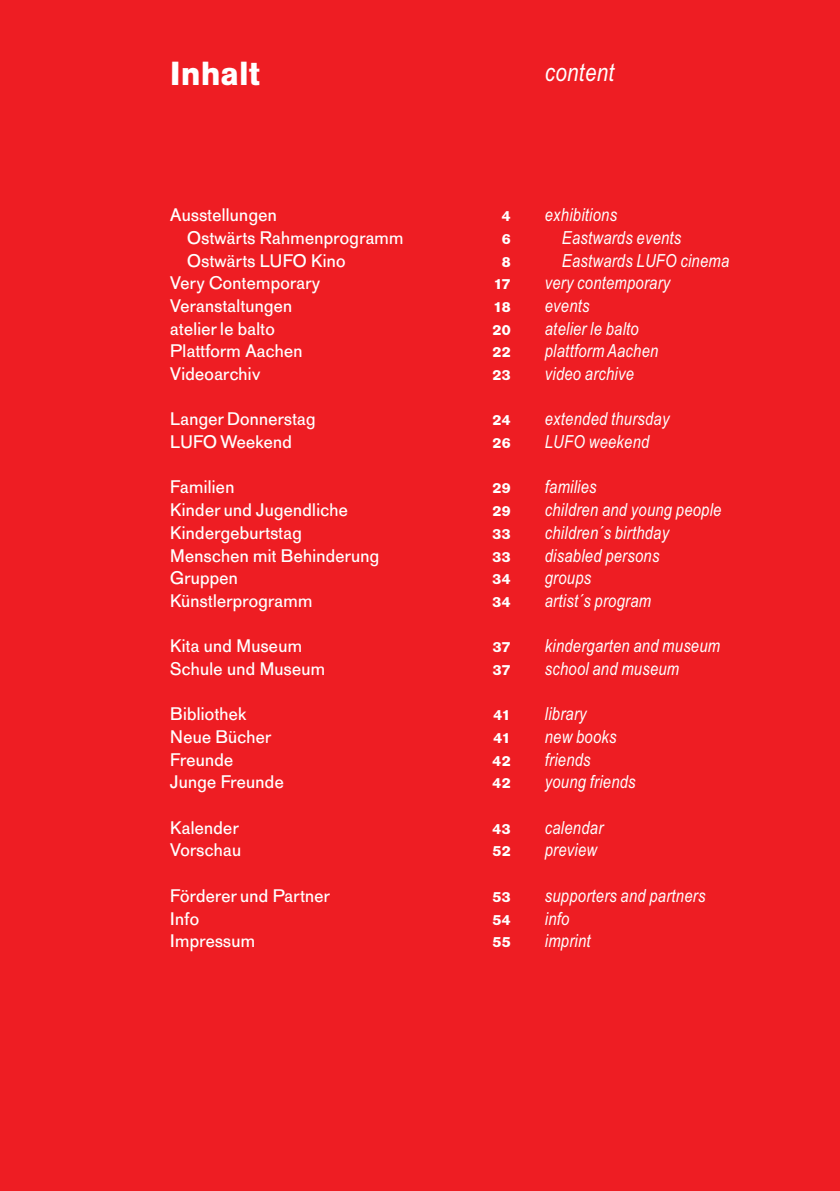
<style>
.page{position:relative;width:840px;height:1191px;background:#fff}
.page>*{position:absolute;margin:0;border:0;box-sizing:border-box;transform-origin:0 0}
.t1{font:700 33px "AG Old Face BQ";letter-spacing:.02em;color:#fff}
.t2{font:italic 25px "Arial Narrow";letter-spacing:.015em;color:#fff}
.t3{font:18px/22.6px "AG Old Face BQ";letter-spacing:.02em;color:#fff}
.t4{font:italic 18px/22.6px "Arial Narrow";letter-spacing:.015em;color:#fff}
.t5{font:700 14.4px/22.6px "AG Old Face BQ";letter-spacing:.02em;color:#fff}
</style>
<div class="page">
<div style="left:0;top:0;width:839px;height:1191px;background:#ee1d23"></div>
<h1 class="t1" style="left:170px;top:57px;width:91px">Inhalt</h1>
<h2 class="t2" style="left:544px;top:62px;width:71px">content</h2>
<p class="t3" style="left:170px;top:204px;width:108px">Ausstellungen</p>
<p class="t3" style="left:187px;top:227px;width:217px">Ostwärts Rahmenprogramm</p>
<p class="t3" style="left:187px;top:249px;width:160px">Ostwärts LUFO Kino</p>
<p class="t3" style="left:170px;top:272px;width:151px">Very Contemporary</p>
<p class="t3" style="left:170px;top:295px;width:123px">Veranstaltungen</p>
<p class="t3" style="left:170px;top:317px;width:106px">atelier le balto</p>
<p class="t3" style="left:170px;top:340px;width:134px">Plattform Aachen</p>
<p class="t3" style="left:170px;top:363px;width:91px">Videoarchiv</p>
<p class="t3" style="left:170px;top:408px;width:147px">Langer Donnerstag<br>LUFO Weekend</p>
<p class="t3" style="left:170px;top:476px;width:210px">Familien<br>Kinder und Jugendliche<br>Kindergeburtstag<br>Menschen mit Behinderung<br>Gruppen<br>Künstlerprogramm</p>
<p class="t3" style="left:170px;top:635px;width:156px">Kita und Museum<br>Schule und Museum</p>
<p class="t3" style="left:170px;top:703px;width:115px">Bibliothek<br>Neue Bücher<br>Freunde<br>Junge Freunde</p>
<p class="t3" style="left:170px;top:816px;width:72px">Kalender<br>Vorschau</p>
<p class="t3" style="left:170px;top:884px;width:161px">Förderer und Partner<br>Info<br>Impressum</p>
<p class="t5" style="left:492px;top:205px;width:20px;text-align:right">4<br>6<br>8<br>17<br>18<br>20<br>22<br>23</p>
<p class="t5" style="left:492px;top:409px;width:20px">24<br>26</p>
<p class="t5" style="left:492px;top:477px;width:20px;text-align:justify">29<br>29<br>33<br>33<br>34<br>34</p>
<p class="t5" style="left:492px;top:636px;width:19px">37<br>37</p>
<p class="t5" style="left:492px;top:704px;width:20px;text-align:justify">41<br>41<br>42<br>42</p>
<p class="t5" style="left:492px;top:817px;width:20px">43<br>52</p>
<p class="t5" style="left:492px;top:885px;width:20px;text-align:justify">53<br>54<br>55</p>
<p class="t4" style="left:544px;top:205px;width:74px">exhibitions</p>
<p class="t4" style="left:561px;top:228px;width:121px">Eastwards events</p>
<p class="t4" style="left:561px;top:251px;width:169px">Eastwards LUFO cinema</p>
<p class="t4" style="left:544px;top:273px;width:127px">very contemporary</p>
<p class="t4" style="left:544px;top:296px;width:46px">events</p>
<p class="t4" style="left:544px;top:319px;width:95px">atelier le balto</p>
<p class="t4" style="left:544px;top:341px;width:115px">plattform Aachen</p>
<p class="t4" style="left:544px;top:364px;width:91px">video archive</p>
<p class="t4" style="left:544px;top:409px;width:126px">extended thursday<br>LUFO weekend</p>
<p class="t4" style="left:544px;top:477px;width:178px">families<br>children and young people children´s birthday disabled persons<br>groups<br>artist´s program</p>
<p class="t4" style="left:544px;top:636px;width:177px">kindergarten and museum school and museum</p>
<p class="t4" style="left:544px;top:704px;width:92px">library<br>new books friends young friends</p>
<p class="t4" style="left:544px;top:818px;width:60px">calendar preview</p>
<p class="t4" style="left:544px;top:886px;width:162px">supporters and partners info<br>imprint</p>
</div>
